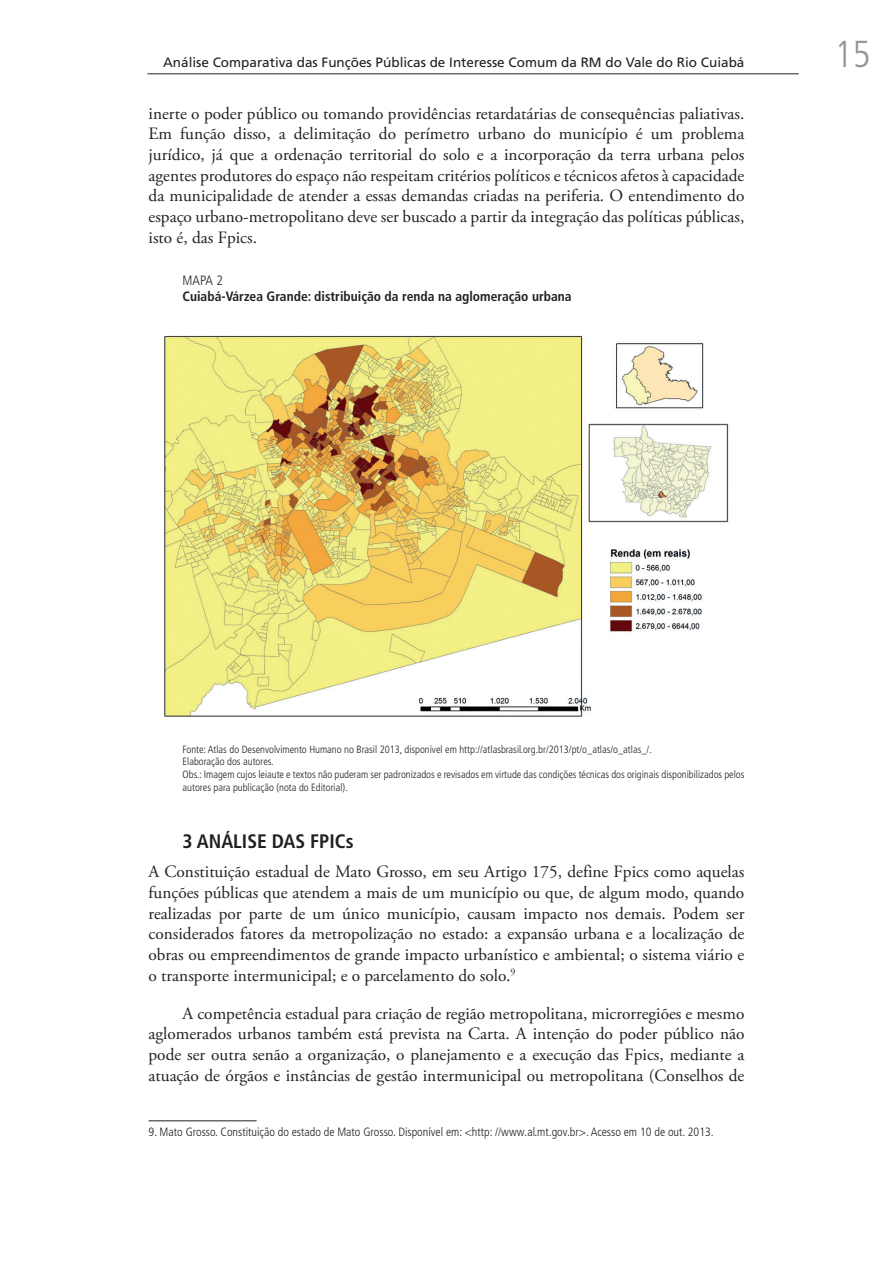
<style>
.page{position:relative;width:893px;height:1263px;background:#fff}
.page>*{position:absolute;margin:0;border:0;box-sizing:border-box;transform-origin:0 0}
.t1{font:condensed 37.5px "Frutiger 47 Light";color:#939598}
.titulo_1{font:700 condensed 19.5px "Frutiger LT Pro";color:#231f20}
.texto_corrido_sem_re{font:17.25px/20.7px "Adobe Garamond Pro";color:#231f20;text-align:justify}
.texto_corrido{font:17.25px/20.7px "Adobe Garamond Pro";color:#231f20;text-align:justify}
.t2{font:13.5px "Frutiger LT Pro";color:#231f20}
.titulo_2_grafico_soz{font:700 condensed 13.5px "Frutiger LT Pro";color:#231f20}
.titulo_1_grafico{font:300 condensed 13.5px "Frutiger LT Pro";color:#231f20}
.nota_rodape{font:300 condensed 12px "Frutiger LT Pro";color:#231f20}
.elaboracao_grafico{font:300 condensed 10.5px/12.6px "Frutiger LT Pro";color:#231f20}
.fonte_grafico{font:300 condensed 10.5px "Frutiger LT Pro";color:#231f20}
.fonte_grafico_meio{font:300 condensed 10.5px "Frutiger LT Pro";color:#231f20}
</style>
<div class="page">
<hr style="left:147px;top:73px;width:651px;height:1px;background:#231f20">
<img style="left:164px;top:335px;width:565px;height:382px">
<hr style="left:148px;top:1120px;width:108px;height:1px;background:#231f20">
<p class="t2" style="left:163px;top:55px;width:582px">Análise Comparativa das Funções Públicas de Interesse Comum da RM do Vale do Rio Cuiabá</p>
<p class="texto_corrido_sem_re" style="left:148px;top:103px;width:597px">inerte o poder público ou tomando providências retardatárias de consequências paliativas.<br>Em função disso, a delimitação do perímetro urbano do município é um problema jurídico, já que a ordenação territorial do solo e a incorporação da terra urbana pelos agentes produtores do espaço não respeitam critérios políticos e técnicos afetos à capacidade da municipalidade de atender a essas demandas criadas na periferia. O entendimento do espaço urbano-metropolitano deve ser buscado a partir da integração das políticas públicas, isto é, das Fpics.</p>
<p class="titulo_1_grafico" style="left:182px;top:272px;width:42px">MAPA 2</p>
<p class="titulo_2_grafico_soz" style="left:182px;top:288px;width:390px">Cuiabá-Várzea Grande: distribuição da renda na aglomeração urbana</p>
<h1 class="t1" style="left:834px;top:32px;width:37px">15</h1>
<p class="fonte_grafico" style="left:182px;top:743px;width:470px">Fonte: Atlas do Desenvolvimento Humano no Brasil 2013, disponível em http://atlasbrasil.org.br/2013/pt/o_atlas/o_atlas_/.</p>
<p class="fonte_grafico_meio" style="left:182px;top:755px;width:93px">Elaboração dos autores.</p>
<p class="elaboracao_grafico" style="left:182px;top:768px;width:563px">Obs.: Imagem cujos leiaute e textos não puderam ser padronizados e revisados em virtude das condições técnicas dos originais disponibilizados pelos autores para publicação (nota do Editorial).</p>
<p class="titulo_1" style="left:182px;top:829px;width:172px">3 ANÁLISE DAS FPICs</p>
<p class="texto_corrido_sem_re" style="left:148px;top:861px;width:597px">A Constituição estadual de Mato Grosso, em seu Artigo 175, define Fpics como aquelas funções públicas que atendem a mais de um município ou que, de algum modo, quando realizadas por parte de um único município, causam impacto nos demais. Podem ser considerados fatores da metropolização no estado: a expansão urbana e a localização de obras ou empreendimentos de grande impacto urbanístico e ambiental; o sistema viário e o transporte intermunicipal; e o parcelamento do solo.<sup>9</sup></p>
<p class="texto_corrido" style="left:148px;top:1003px;width:597px;text-indent:34px">A competência estadual para criação de região metropolitana, microrregiões e mesmo aglomerados urbanos também está prevista na Carta. A intenção do poder público não pode ser outra senão a organização, o planejamento e a execução das Fpics, mediante a atuação de órgãos e instâncias de gestão intermunicipal ou metropolitana (Conselhos de</p>
<p class="nota_rodape" style="left:148px;top:1124px;width:566px">9. Mato Grosso. Constituição do estado de Mato Grosso. Disponível em: &lt;http: //www.al.mt.gov.br&gt;. Acesso em 10 de out. 2013.</p>
</div>
